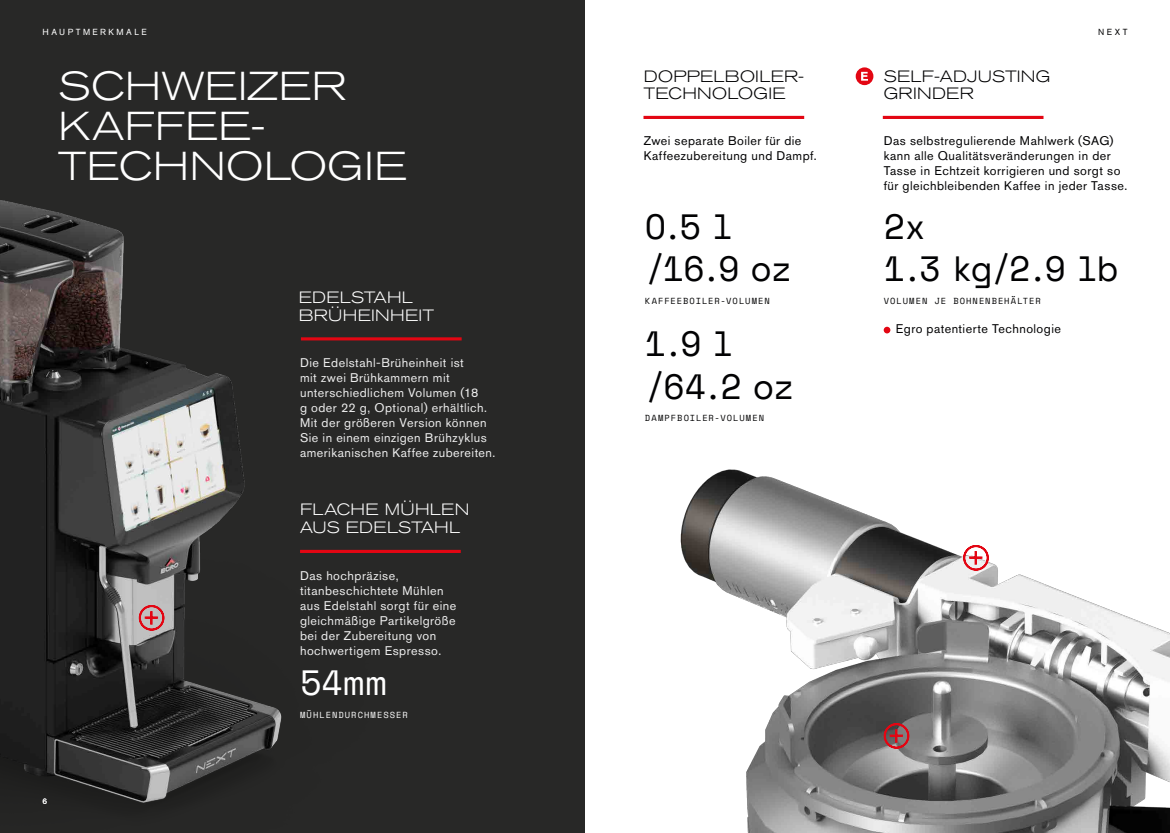
<style>
.page{position:relative;width:1170px;height:833px;background:#fff}
.page>*{position:absolute;margin:0;border:0;box-sizing:border-box;transform-origin:0 0}
.t1{font:300 expanded 40px/40px "Akzidenz Grotesk BQ";letter-spacing:.02em;color:#fff}
.t2{font:35px/42.5px "Space Mono";letter-spacing:-.025em;color:#020203}
.t3{font:35px "Space Mono";color:#fff}
.t4{font:300 expanded 16.25px/17.5px "Akzidenz Grotesk BQ";letter-spacing:.02em;color:#020203}
.t5{font:300 expanded 16.25px/17.5px "Akzidenz Grotesk BQ";letter-spacing:.015em;color:#fff}
.t6{font:12.5px/15px "Akzidenz Grotesk BQ";letter-spacing:.04em;color:#ededed}
.t7{font:12.5px/15px "Akzidenz Grotesk BQ";letter-spacing:.035em;color:#020203}
.t8{font:8.75px "Space Mono";letter-spacing:.115em;color:#020203}
.t9{font:8.75px "Space Mono";letter-spacing:.12em;color:#fff}
.t10{font:8.75px "Akzidenz Grotesk BQ";letter-spacing:.28em;color:#fff}
.t11{font:8.75px "Akzidenz Grotesk BQ";color:#020203}
.t12{font:8.12px "Akzidenz Grotesk BQ";color:#fff}
</style>
<div class="page">
<div style="left:0;top:0;width:584px;height:833px;background:#282827"></div>
<img style="left:680px;top:469px;width:489px;height:364px">
<img style="left:0;top:200px;width:462px;height:603px">
<hr style="left:301px;top:337px;width:160px;height:3px;background:#e30613">
<hr style="left:643px;top:116px;width:161px;height:3px;background:#e30613">
<hr style="left:882px;top:116px;width:161px;height:3px;background:#e30613">
<svg style="left:855px;top:67px;width:18px;height:18px"></svg>
<svg style="left:861px;top:72px;width:7px;height:9px"></svg>
<svg style="left:882px;top:722px;width:28px;height:27px"></svg>
<svg style="left:962px;top:544px;width:27px;height:27px"></svg>
<svg style="left:138px;top:604px;width:27px;height:27px"></svg>
<hr style="left:300px;top:550px;width:160px;height:3px;background:#e30613">
<div style="left:883px;top:327px;width:7px;height:6px;background:#e30613;border-radius:50%"></div>
<p class="t10" style="left:43px;top:27px;width:106px">HAUPTMERKMALE</p>
<h1 class="t1" style="left:58px;top:66px;width:351px">SCHWEIZER<br>KAFFEE-<br>TECHNOLOGIE</h1>
<h3 class="t5" style="left:299px;top:289px;width:137px">EDELSTAHL<br>BRÜHEINHEIT</h3>
<p class="t6" style="left:300px;top:355px;width:197px">Die Edelstahl-Brüheinheit ist<br>mit zwei Brühkammern mit unterschiedlichem Volumen (18<br>g oder 22 g, Optional) erhältlich.<br>Mit der größeren Version können<br>Sie in einem einzigen Brühzyklus amerikanischen Kaffee zubereiten.</p>
<h3 class="t5" style="left:300px;top:501px;width:171px">FLACHE MÜHLEN<br>AUS EDELSTAHL</h3>
<p class="t6" style="left:300px;top:568px;width:158px">Das hochpräzise, titanbeschichtete Mühlen aus Edelstahl sorgt für eine gleichmäßige Partikelgröße bei der Zubereitung von hochwertigem Espresso.</p>
<p class="t12" style="left:43px;top:796px;width:6px">6</p>
<h2 class="t3" style="left:300px;top:657px;width:88px">54mm</h2>
<p class="t9" style="left:300px;top:708px;width:109px">MÜHLENDURCHMESSER</p>
<h3 class="t4" style="left:644px;top:68px;width:161px">DOPPELBOILER-<br>TECHNOLOGIE</h3>
<p class="t7" style="left:644px;top:133px;width:174px">Zwei separate Boiler für die<br>Kaffeezubereitung und Dampf.</p>
<h2 class="t2" style="left:645px;top:204px;width:149px">O.5 l /16.9 oz</h2>
<p class="t8" style="left:645px;top:294px;width:126px">KAFFEEBOILER-VOLUMEN</p>
<h2 class="t2" style="left:645px;top:321px;width:151px">1.9 l /64.2 oz</h2>
<p class="t8" style="left:645px;top:411px;width:120px">DAMPFBOILER-VOLUMEN</p>
<h3 class="t4" style="left:883px;top:68px;width:168px">SELF-ADJUSTING<br>GRINDER</h3>
<p class="t11" style="left:1097px;top:26px;width:31px">NEXT</p>
<p class="t7" style="left:883px;top:133px;width:245px">Das selbstregulierende Mahlwerk (SAG) kann alle Qualitätsveränderungen in der Tasse in Echtzeit korrigieren und sorgt so für gleichbleibenden Kaffee in jeder Tasse.</p>
<h2 class="t2" style="left:883px;top:204px;width:236px">2x<br>1.3 kg/2.9 lb</h2>
<p class="t8" style="left:883px;top:294px;width:159px">VOLUMEN JE BOHNENBEHÄLTER</p>
<p class="t7" style="left:895px;top:321px;width:166px">Egro patentierte Technologie</p>
</div>
